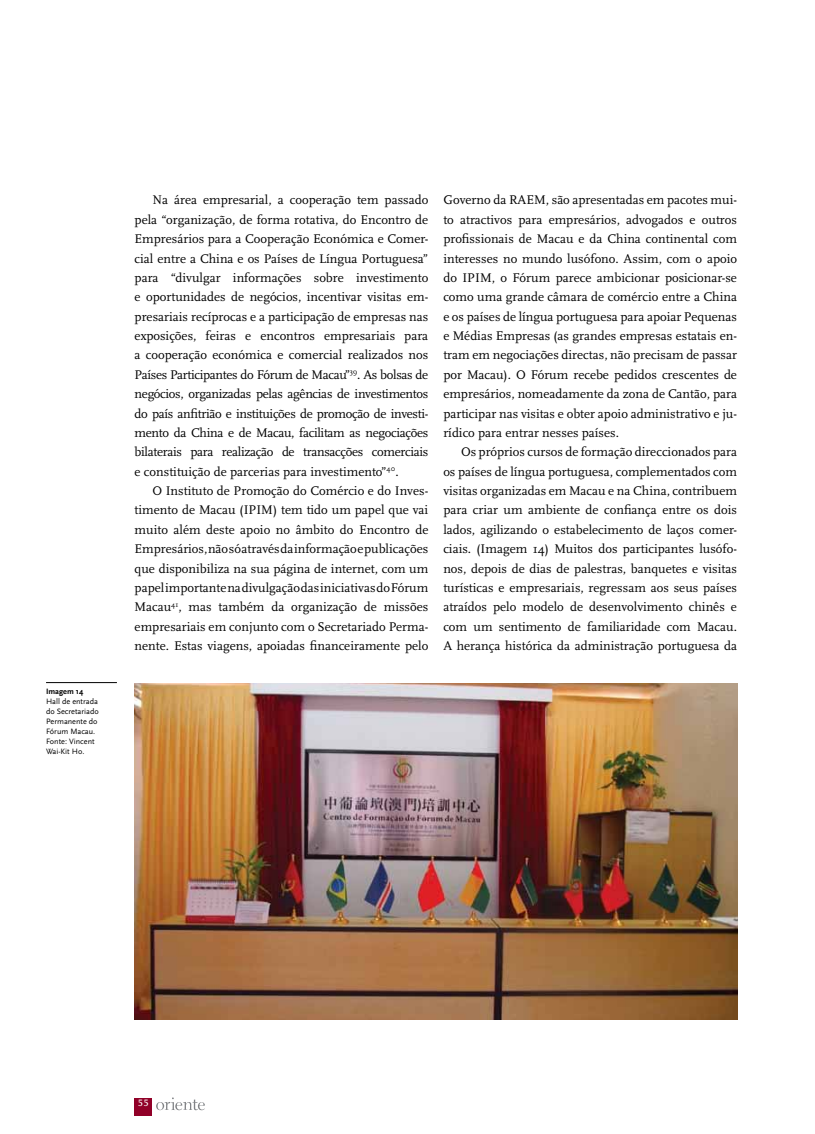
<style>
.page{position:relative;width:815px;height:1134px;background:#fff}
.page>*{position:absolute;margin:0;border:0;box-sizing:border-box;transform-origin:0 0}
.t1{font:13.12px/19.4px "Scala";color:#000;text-align:justify}
.t2{font:11.25px "Scala Caps Expert";color:#fff}
.t3{font:8.12px/10px "Scala Sans";color:#000}
.t4{font:700 8.12px "Scala Sans";color:#000}
</style>
<div class="page">
<div style="left:135px;top:1098px;width:17px;height:17px;background:#910028"></div>
<svg style="left:156px;top:1097px;width:49px;height:13px"></svg>
<hr style="left:46px;top:682px;width:71px;height:1px;background:#000">
<img style="left:135px;top:684px;width:602px;height:335px">
<p class="t4" style="left:46px;top:687px;width:39px">Imagem 14</p>
<p class="t3" style="left:46px;top:696px;width:54px">Hall de entrada do Secretariado<br>Permanente do<br>Fórum Macau.<br>Fonte: Vincent<br>Wai-Kit Ho.</p>
<p class="t1" style="left:135px;top:191px;width:295px;text-indent:18px">Na área empresarial, a cooperação tem passado pela “organização, de forma rotativa, do Encontro de Empresários para a Cooperação Económica e Comer&shy;cial entre a China e os Países de Língua Portuguesa” para “divulgar informações sobre investimento e oportunidades de negócios, incentivar visitas em&shy;presariais recíprocas e a participação de empresas nas exposições, feiras e encontros empresariais para a cooperação económica e comercial realizados nos Países Participantes do Fórum de Macau”<sup>39</sup>. As bolsas de negócios, organizadas pelas agências de investimentos do país anfitrião e instituições de promoção de investi&shy;mento da China e de Macau, facilitam as negociações bilaterais para realização de transacções comerciais e constituição de parcerias para investimento”<sup>40</sup>.</p>
<p class="t1" style="left:135px;top:481px;width:295px;text-indent:18px">O Instituto de Promoção do Comércio e do Inves&shy;timento de Macau (IPIM) tem tido um papel que vai muito além deste apoio no âmbito do Encontro de Empresários, não só através da informação e publicações que disponibiliza na sua página de internet, com um papel importante na divulgação das iniciativas do Fórum Macau<sup>41</sup>, mas também da organização de missões empresariais em conjunto com o S ecretariado Perma&shy;nente. Estas viagens, apoiadas financeiramente pelo</p>
<p class="t1" style="left:443px;top:191px;width:295px">Governo da RAEM, são apresentadas em pacotes mui&shy;to atractivos para empresários, advogados e outros profissionais de Macau e da China continental com interesses no mundo lusófono. Assim, com o apoio do IPIM, o Fórum parece ambicionar posicionar-se como uma grande câmara de comércio entre a China e os países de língua portuguesa para apoiar Pequenas e Médias Empresas (as grandes empresas estatais en&shy;tram em negociações directas, não precisam de passar por Macau). O Fórum recebe pedidos crescentes de empresários, nomeadamente da zona de Cantão, para participar nas visitas e obter apoio administrativo e ju&shy;rídico para entrar nesses países.</p>
<p class="t1" style="left:443px;top:443px;width:295px;text-indent:18px">Os próprios cursos de formação direccionados para os países de língua portuguesa, complementados com visitas organizadas em Macau e na China, contribuem para criar um ambiente de confiança entre os dois lados, agilizando o estabelecimento de laços comer&shy;ciais. (Imagem 14) Muitos dos participantes lusófo&shy;nos, depois de dias de palestras, banquetes e visitas turísticas e empresariais, regressam aos seus países atraídos pelo modelo de desenvolvimento chinês e com um sentimento de familiaridade com Macau.<br>A herança histórica da administração portuguesa da</p>
<p class="t2" style="left:138px;top:1097px;width:13px">55</p>
</div>
